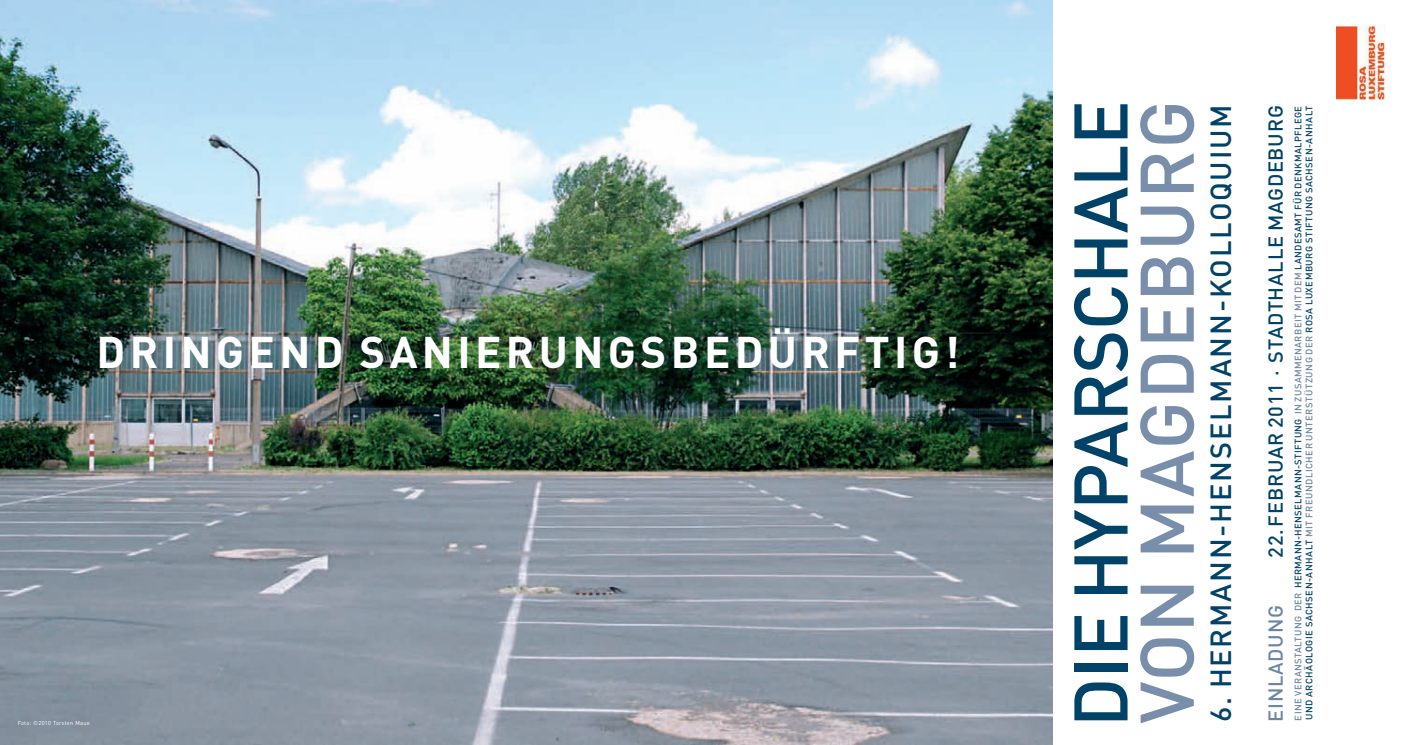
<style>
.page{position:relative;width:1407px;height:745px;background:#fff}
.page>*{position:absolute;margin:0;border:0;box-sizing:border-box;transform-origin:0 0}
.t1{font:500 74.62px "DIN";letter-spacing:-.01em;color:#004268}
.t2{font:500 74.62px "DIN";letter-spacing:.02em;color:#798eab}
.t3{font:700 43.75px "DIN";letter-spacing:.1em;color:#fff}
.t4{font:500 28.75px "DIN";letter-spacing:.065em;color:#004268}
.t5{font:500 20px "DIN";letter-spacing:.035em;color:#004268}
.t6{font:500 20px "DIN";letter-spacing:.04em;color:#6d86a3}
.t7{font:500 9.38px/11px "DIN";letter-spacing:.04em;color:#004268}
.t8{font:5.62px "DIN";letter-spacing:.05em;color:#fff}
.s1{color:#6d86a3}
</style>
<div class="page">
<img style="left:0;top:0;width:1052px;height:744px">
<img style="left:1336px;top:25px;width:49px;height:74px">
<h2 class="t3" style="left:97px;top:327px;width:864px">DRINGEND SANIERUNGSBEDÜRFTIG!</h2>
<p class="t8" style="left:18px;top:720px;width:74px">Foto: ©2010 Torsten Maue</p>
<h1 class="t1" style="left:1058px;top:726px;width:628px;rotate:-90deg">DIE HYPARSCHALE</h1>
<h1 class="t2" style="left:1124px;top:723px;width:624px;rotate:-90deg">VON MAGDEBURG</h1>
<h3 class="t4" style="left:1204px;top:721px;width:618px;rotate:-90deg">6. HERMANN-HENSELMANN-KOLLOQUIUM</h3>
<h3 class="t5" style="left:1264px;top:557px;width:453px;rotate:-90deg">22.FEBRUAR 2011 · STADTHALLE MAGDEBURG</h3>
<p class="t7" style="left:1292px;top:720px;width:615px;rotate:-90deg"><span class="s1">EINE VERANSTALTUNG DER</span> HERMANN-HENSELMANN-STIFTUNG <span class="s1">IN ZUSAMMENARBEIT MIT DEM</span> LANDESAMT FÜR DENKMALPFLEGE<br>UND ARCHÄOLOGIE SACHSEN-ANHALT <span class="s1">MIT FREUNDLICHER UNTERSTÜTZUNG DER</span> ROSA LUXEMBURG STIFTUNG SACHSEN-ANHALT</p>
<h3 class="t6" style="left:1264px;top:721px;width:118px;rotate:-90deg">EINLADUNG</h3>
</div>
